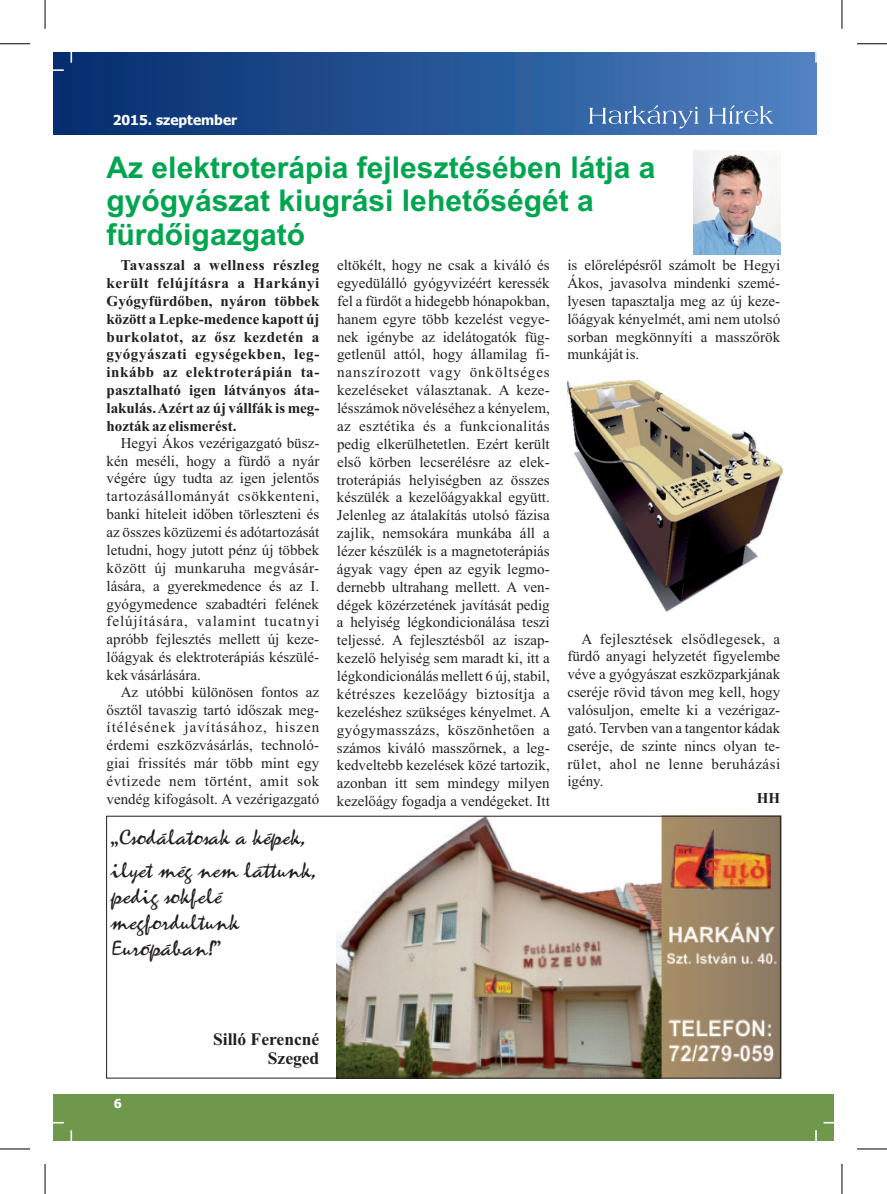
<style>
.page{position:relative;width:887px;height:1194px;background:#fff}
.page>*{position:absolute;margin:0;border:0;box-sizing:border-box;transform-origin:0 0}
.t1{font:700 30px/33.5px "Arial";color:#00a54f}
.t2{font:20px/26.4px "Borealis";color:#231f20}
.t3{font:700 17.5px/19.4px "Times New Roman";color:#231f20;text-align:right}
.t4{font:15px/17.9px "Times New Roman";color:#231f20;text-align:justify}
.t5{font:700 15px/17.9px "Times New Roman";color:#231f20;text-align:justify}
.t6{font:700 13.75px "Tahoma";color:#fff}
.t7{font:700 12.5px "Tahoma";color:#fff}
.s1{font-family:"Adobe Caslon Pro";font-weight:700}
</style>
<div class="page">
<div style="left:54px;top:1094px;width:779px;height:46px;background:#70984d"></div>
<div style="left:54px;top:52px;width:761px;height:83px;background:linear-gradient(to right,#022c6c,#4d81c0)"></div>
<svg style="left:588px;top:105px;width:185px;height:24px"></svg>
<svg style="left:53px;top:69px;width:11px;height:2px"></svg>
<svg style="left:70px;top:52px;width:2px;height:11px"></svg>
<svg style="left:70px;top:1130px;width:2px;height:11px"></svg>
<img style="left:336px;top:815px;width:445px;height:263px">
<div style="left:106px;top:816px;width:674px;height:262px;border:1px solid #231f20"></div>
<img style="left:567px;top:381px;width:215px;height:230px">
<img style="left:693px;top:150px;width:87px;height:104px">
<hr style="left:0;top:1149px;width:30px;height:1px;background:#000">
<hr style="left:45px;top:1164px;width:1px;height:30px;background:#000">
<hr style="left:0;top:44px;width:30px;height:1px;background:#000">
<svg style="left:45px;top:0;width:1px;height:29px"></svg>
<hr style="left:856px;top:44px;width:30px;height:1px;background:#000">
<svg style="left:841px;top:0;width:1px;height:29px"></svg>
<hr style="left:856px;top:1149px;width:30px;height:1px;background:#000">
<hr style="left:841px;top:1164px;width:1px;height:30px;background:#000">
<p class="t6" style="left:113px;top:115px;width:126px">2015. szeptember</p>
<h1 class="t1" style="left:107px;top:153px;width:550px">Az elektroterápia fejlesztésében látja a gyógyászat kiugrási lehetőségét a fürdőigazgató</h1>
<p class="t5" style="left:106px;top:258px;width:214px;text-indent:14px">Tavasszal a wellness részleg került felújításra a Harkányi Gyógyfürdőben, nyáron többek között a Lepke-medence kapott új burkolatot, az ősz kezdetén a gyógyászati egységekben, leg&shy;inkább az elektroterápián ta&shy;pasztalható igen látványos áta&shy;lakulás. Azért az új vállfák is meg&shy;hozták az elismerést.</p>
<p class="t4" style="left:106px;top:435px;width:214px;text-indent:14px">Hegyi Ákos vezérigazgató büsz&shy;kén meséli, hogy a fürdő a nyár végére úgy tudta az igen jelentős tartozásállományát csökkenteni, banki hiteleit időben törleszteni és az összes közüzemi és adótartozását letudni, hogy jutott pénz új többek között új munkaruha megvásár&shy;lására, a gyerekmedence és az I. gyógymedence szabadtéri felének felújítására, valamint tucatnyi apróbb fejlesztés mellett új keze&shy;lőágyak és elektroterápiás készülé&shy;kek vásárlására.</p>
<p class="t4" style="left:106px;top:684px;width:214px;text-indent:14px">Az utóbbi különösen fontos az ősztől tavaszig tartó időszak meg&shy;ítélésének javításához, hiszen érdemi eszközvásárlás, technoló&shy;giai frissítés már több mint egy évtizede nem történt, amit sok vendég kifogásolt. A vezérigazgató</p>
<p class="t4" style="left:337px;top:258px;width:215px">eltökélt, hogy ne csak a kiváló és egyedülálló gyógyvizéért keressék fel a fürdőt a hidegebb hónapokban, hanem egyre több kezelést vegye&shy;nek igénybe az idelátogatók füg&shy;getlenül attól, hogy államilag fi&shy;nanszírozott vagy önköltséges kezeléseket választanak. A keze&shy;lésszámok növeléséhez a kényelem, az esztétika és a funkcionalitás pedig elkerülhetetlen. Ezért került első körben lecserélésre az elek&shy;troterápiás helyiségben az összes készülék a kezelőágyakkal együtt.<br>Jelenleg az átalakítás utolsó fázisa zajlik, nemsokára munkába áll a lézer készülék is a magnetoterápiás ágyak vagy épen az egyik legmo&shy;dernebb ultrahang mellett. A ven&shy;dégek közérzetének javítását pedig a helyiség légkondicionálása teszi teljessé. A fejlesztésből az iszap&shy;kezelő helyiség sem maradt ki, itt a légkondicionálás mellett 6 új, stabil, kétrészes kezelőágy biztosítja a kezeléshez szükséges kényelmet. A gyógymasszázs, köszönhetően a számos kiváló masszőrnek, a leg&shy;kedveltebb kezelések közé tartozik, azonban itt sem mindegy milyen kezelőágy fogadja a vendégeket. Itt</p>
<p class="t4" style="left:567px;top:258px;width:214px">is előrelépésről számolt be Hegyi Ákos, javasolva mindenki szemé&shy;lyesen tapasztalja meg az új keze&shy;lőágyak kényelmét, ami nem utolsó sorban megkönnyíti a masszőrök munkáját is.</p>
<p class="t4" style="left:567px;top:631px;width:214px;text-indent:14px">A fejlesztések elsődlegesek, a fürdő anyagi helyzetét figyelembe véve a gyógyászat eszközparkjának cseréje rövid távon meg kell, hogy valósuljon, emelte ki a vezérigaz&shy;gató. Tervben van a tangentor kádak cseréje, de szinte nincs olyan te&shy;rület, ahol ne lenne beruházási igény.</p>
<p class="t5" style="left:756px;top:791px;width:25px">HH</p>
<h2 class="t2" style="left:111px;top:821px;width:207px;line-height:33px"><span class="s1">„</span>Csodálatosak a képek, ilyet még nem láttunk,</h2>
<h2 class="t2" style="left:111px;top:883px;width:130px">pedig sokfelé megfordultunk<br>Európában!<span class="s1">”</span></h2>
<p class="t7" style="left:114px;top:1098px;width:9px">6</p>
<p class="t3" style="left:213px;top:1031px;width:108px">Silló Ferencné<br>Szeged</p>
</div>
